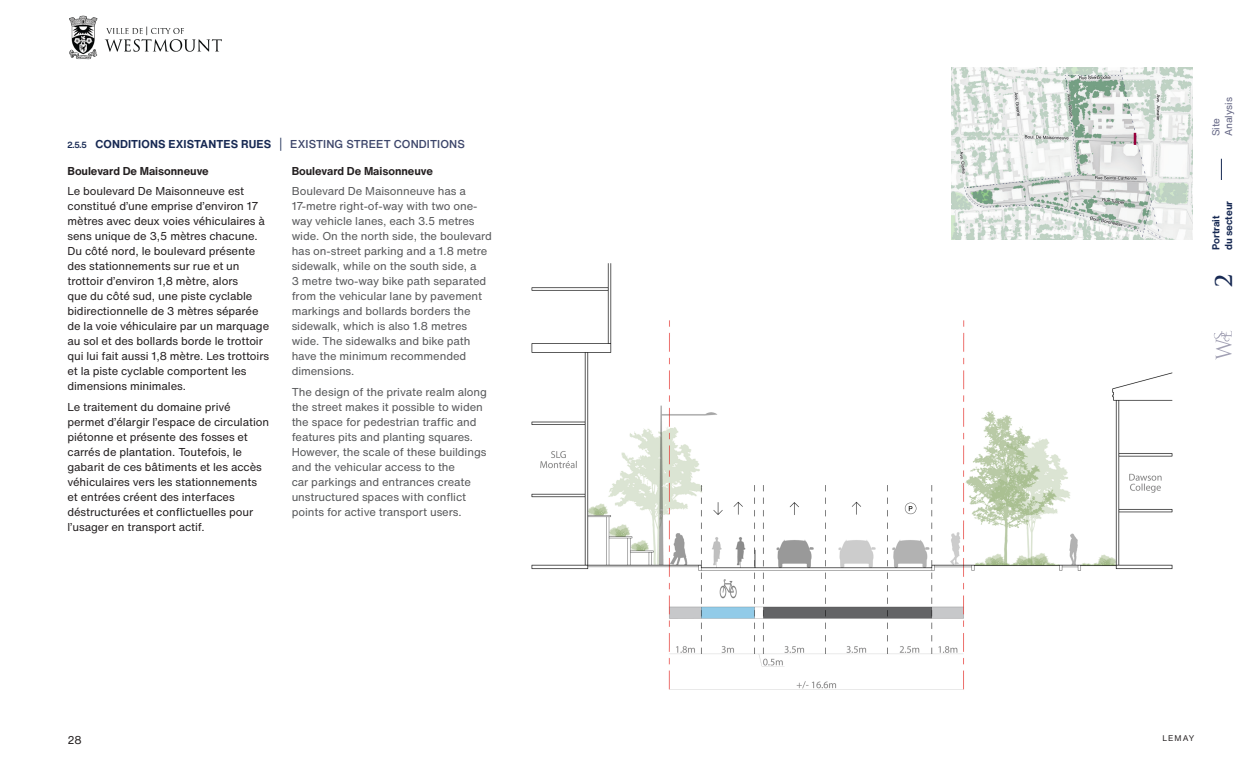
<style>
.page{position:relative;width:1260px;height:765px;background:#fff}
.page>*{position:absolute;margin:0;border:0;box-sizing:border-box;transform-origin:0 0}
.t1{font:600 22.5px "Trajan Pro 3";color:#172953}
._3__Texte_courant_FR{font:11.25px/15px "Helvetica Now Text";letter-spacing:-.005em;color:#231f20}
._3__Texte_courant_ENG{font:11.25px/15px "Helvetica Now Text";letter-spacing:-.005em;color:#57585a}
._2__Sous-titre_Niv_1_1_1_FR{font:700 11.25px "Helvetica Now Text";letter-spacing:.01em;color:#172953}
._3__Texte_courant_FR-2{font:700 11.25px "Helvetica Now Text";letter-spacing:-.005em;color:#231f20}
.t2{font:700 10px/12.5px "Helvetica Now Text";color:#172953}
.t3{font:10px/12.5px "Helvetica Now Text";color:#626483}
.t4{font:8.12px "Helvetica Now Text";letter-spacing:.12em;color:#231f20}
.s1{font-family:"Helvetica Now Display";font-size:8.75px}
.s2{font-weight:300;font-size:13.75px}
.s3{font-weight:500;color:#3c456a}
</style>
<div class="page">
<svg style="left:1214px;top:331px;width:18px;height:29px"></svg>
<img style="left:531px;top:239px;width:661px;height:451px">
<img style="left:951px;top:68px;width:241px;height:171px">
<svg style="left:1134px;top:133px;width:2px;height:12px"></svg>
<img style="left:69px;top:15px;width:153px;height:45px">
<svg style="left:1221px;top:159px;width:1px;height:21px"></svg>
<p class="_2__Sous-titre_Niv_1_1_1_FR" style="left:68px;top:136px;width:399px"><span class="s1">2.5.5</span> CONDITIONS EXISTANTES RUES <span class="s2">|</span> <span class="s3">EXISTING STREET CONDITIONS</span></p>
<p class="_3__Texte_courant_FR-2" style="left:68px;top:162px;width:143px">Boulevard De Maisonneuve</p>
<p class="_3__Texte_courant_FR" style="left:68px;top:184px;width:203px">Le boulevard De Maisonneuve est constitué d’une emprise d’environ 17 mètres avec deux voies véhiculaires à sens unique de 3,5 mètres chacune.<br>Du côté nord, le boulevard présente des stationnements sur rue et un trottoir d’environ 1,8 mètre, alors<br>que du côté sud, une piste cyclable bidirectionnelle de 3 mètres séparée de la voie véhiculaire par un marquage au sol et des bollards borde le trottoir qui lui fait aussi 1,8 mètre. Les trottoirs et la piste cyclable comportent les dimensions minimales.</p>
<p class="_3__Texte_courant_FR" style="left:68px;top:399px;width:203px">Le traitement du domaine privé permet d’élargir l’espace de circulation piétonne et présente des fosses et carrés de plantation. Toutefois, le gabarit de ces bâtiments et les accès véhiculaires vers les stationnements et entrées créent des interfaces déstructurées et conflictuelles pour l’usager en transport actif.</p>
<p class="_3__Texte_courant_FR-2" style="left:292px;top:162px;width:143px">Boulevard De Maisonneuve</p>
<p class="_3__Texte_courant_ENG" style="left:292px;top:184px;width:202px">Boulevard De Maisonneuve has a<br>17-metre right-of-way with two one&shy;way vehicle lanes, each 3.5 metres wide. On the north side, the boulevard has on-street parking and a 1.8 metre sidewalk, while on the south side, a<br>3 metre two-way bike path separated from the vehicular lane by pavement markings and bollards borders the sidewalk, which is also 1.8 metres wide. The sidewalks and bike path have the minimum recommended dimensions.</p>
<p class="_3__Texte_courant_ENG" style="left:292px;top:384px;width:197px">The design of the private realm along the street makes it possible to widen the space for pedestrian traffic and features pits and planting squares.<br>However, the scale of these buildings and the vehicular access to the<br>car parkings and entrances create unstructured spaces with conflict points for active transport users.</p>
<p class="t3" style="left:1209px;top:136px;width:41px;rotate:-90deg">Site<br>Analysis</p>
<p class="t2" style="left:1209px;top:250px;width:51px;rotate:-90deg">Portrait<br>du secteur</p>
<h1 class="t1" style="left:1208px;top:287px;width:14px;rotate:-90deg">2</h1>
<p class="_3__Texte_courant_FR" style="left:68px;top:732px;width:16px">28</p>
<p class="t4" style="left:1162px;top:732px;width:33px">LEMAY</p>
</div>
